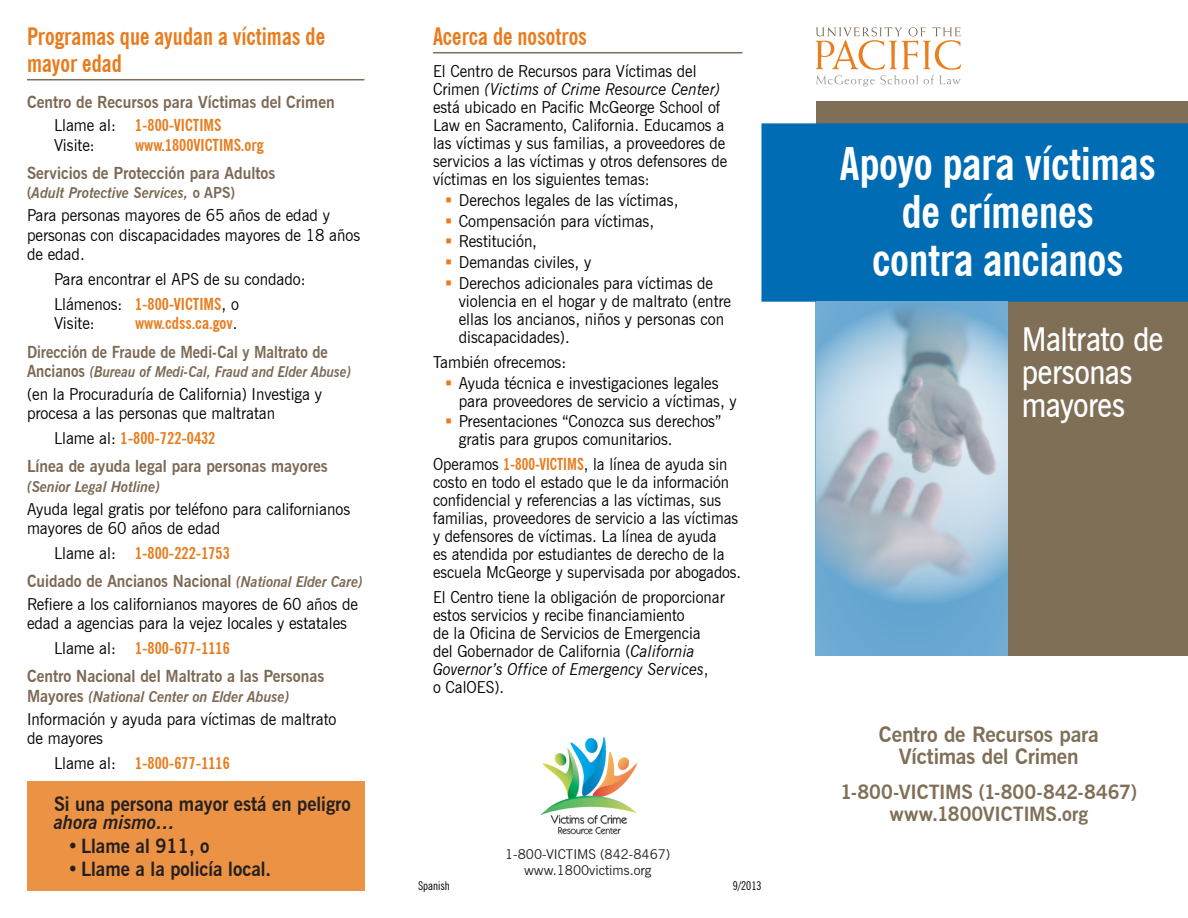
<style>
.page{position:relative;width:1188px;height:918px;background:#fff}
.page>*{position:absolute;margin:0;border:0;box-sizing:border-box;transform-origin:0 0}
.t1{font:700 condensed 45px/48px "News Gothic BT";letter-spacing:-.01em;color:#fff;text-align:center}
.t2{font:600 33px/33px "News Gothic BT";letter-spacing:-.015em;color:#fff;scale:.9 1}
.subhd_underlined{font:700 condensed 24px/27px "News Gothic BT";color:#e87c1d;scale:.95 1}
.t3{font:700 21px/22.5px "News Gothic BT";letter-spacing:-.01em;color:#806f57;text-align:center}
.box_text{font:700 19.5px/18px "News Gothic BT";color:#231f20;scale:.95 1}
.t4{font:700 19.5px "News Gothic BT";letter-spacing:-.01em;color:#806f57}
.bdy_before_bllt{font:16.5px/18px "News Gothic BT";color:#000;scale:.94 1}
.body{font:16.5px/19.5px "News Gothic BT";color:#000;scale:.95 1}
.bdy_before_bllt-2{font:16.5px/18px "News Gothic BT";color:#000;scale:.93 1}
.bullet_b4_body{font:16.5px/18px "News Gothic BT";color:#000;scale:.95 1}
.Bullet{font:16.5px/18px "News Gothic BT";color:#000;scale:.95 1}
.subhead_VR_Timeline{font:700 16.5px "News Gothic BT";color:#7c6954;scale:.95 1}
.bdy_before_bllt-3{font:700 condensed 16.5px "News Gothic BT";color:#e87c1d}
.body-2{font:700 condensed 16.5px "News Gothic BT";color:#e87c1d}
.subhead_VR_Timeline-2{font:700 16.5px "News Gothic BT";color:#7c6954;scale:.94 1}
.subhead_VR_Timeline-3{font:700 16.5px "News Gothic BT";color:#7c6954;scale:.9 1}
.bdy_before_bllt-4{font:16.5px "News Gothic BT";color:#000;scale:.95 1}
.subhead_VR_Timeline-4{font:italic 700 15px "News Gothic BT";color:#7c6954;scale:.95 1}
.subhead_VR_Timeline-5{font:italic 700 15px "News Gothic BT";color:#7c6954;scale:.9 1}
.body-3{font:13.5px "News Gothic BT";color:#231f20}
.bdy_before_bllt-5{font:condensed 12px "News Gothic BT";color:#000}
.s1{font-weight:400;font-stretch:normal;color:#000}
.s2{font-style:normal}
.s3{font-style:normal;font-size:16.5px}
.s4{font-style:italic;font-size:15px}
.s5{font-style:italic}
.s6{color:#e87c1d}
.s7{font-weight:700;font-stretch:condensed;color:#e87c1d}
.s8{font-weight:700;color:#806f57}
</style>
<div class="page">
<div style="left:816px;top:101px;width:372px;height:555px;background:#806f57"></div>
<div style="left:761px;top:123px;width:427px;height:179px;background:#006cb3"></div>
<svg style="left:816px;top:27px;width:145px;height:59px"></svg>
<img style="left:540px;top:737px;width:97px;height:98px">
<div style="left:816px;top:301px;width:192px;height:355px;background:#68a7d1"></div>
<img style="left:816px;top:307px;width:192px;height:293px">
<hr style="left:433px;top:52px;width:309px;height:1px;background:#806f57">
<hr style="left:27px;top:79px;width:337px;height:1px;background:#806f57">
<div style="left:27px;top:782px;width:337px;height:109px;background:#ec9244"></div>
<p class="subhd_underlined" style="left:27px;top:23px;width:315px">Programas que ayudan a víctimas de mayor edad</p>
<p class="subhead_VR_Timeline" style="left:27px;top:93px;width:325px">Centro de Recursos para Víctimas del Crimen</p>
<p class="bdy_before_bllt-3" style="left:54px;top:115px;width:169px"><span class="s1">Llame al:</span> 1-800-VICTIMS</p>
<p class="body" style="left:54px;top:135px;width:44px">Visite:</p>
<p class="body-2" style="left:135px;top:135px;width:130px">www.1800VICTIMS.org</p>
<p class="subhead_VR_Timeline" style="left:27px;top:163px;width:263px">Servicios de Protección para Adultos</p>
<p class="subhead_VR_Timeline-4" style="left:27px;top:184px;width:220px"><span class="s2">(</span>Adult Protective Services, <span class="s2">o APS)</span></p>
<p class="body" style="left:27px;top:205px;width:352px">Para personas mayores de 65 años de edad y personas con discapacidades mayores de 18 años de edad.</p>
<p class="body" style="left:54px;top:269px;width:266px">Para encontrar el APS de su condado:</p>
<p class="body-2" style="left:54px;top:294px;width:186px"><span class="s1">Llámenos:</span> 1-800-VICTIMS<span class="s1">, o</span></p>
<p class="body" style="left:54px;top:314px;width:44px">Visite:</p>
<p class="body-2" style="left:135px;top:313px;width:104px">www.cdss.ca.gov<span class="s1">.</span></p>
<p class="subhead_VR_Timeline-3" style="left:27px;top:342px;width:336px">Dirección de Fraude de Medi-Cal y Maltrato de</p>
<p class="subhead_VR_Timeline-5" style="left:27px;top:363px;width:362px"><span class="s3">Ancianos</span> (Bureau of Medi-Cal, Fraud and Elder Abuse)</p>
<p class="body" style="left:27px;top:384px;width:312px">(en la Procuraduría de California) Investiga y procesa a las personas que maltratan</p>
<p class="bdy_before_bllt-3" style="left:54px;top:428px;width:163px"><span class="s1">Llame al:</span> 1-800-722-0432</p>
<p class="subhead_VR_Timeline" style="left:27px;top:456px;width:318px">Línea de ayuda legal para personas mayores</p>
<p class="subhead_VR_Timeline-4" style="left:27px;top:477px;width:142px">(Senior Legal Hotline)</p>
<p class="body" style="left:27px;top:499px;width:342px">Ayuda legal gratis por teléfono para californianos mayores de 60 años de edad</p>
<p class="bdy_before_bllt-3" style="left:54px;top:543px;width:177px"><span class="s1">Llame al:</span> 1-800-222-1753</p>
<p class="subhead_VR_Timeline-2" style="left:27px;top:571px;width:359px">Cuidado de Ancianos Nacional <span class="s4">(National Elder Care)</span></p>
<p class="body" style="left:27px;top:594px;width:350px">Refiere a los californianos mayores de 60 años de edad a agencias para la vejez locales y estatales</p>
<p class="bdy_before_bllt-3" style="left:54px;top:638px;width:177px"><span class="s1">Llame al:</span> 1-800-677-1116</p>
<p class="subhead_VR_Timeline" style="left:27px;top:666px;width:315px">Centro Nacional del Maltrato a las Personas</p>
<p class="subhead_VR_Timeline-4" style="left:27px;top:687px;width:278px"><span class="s3">Mayores</span> (National Center on Elder Abuse)</p>
<p class="body" style="left:27px;top:709px;width:327px">Información y ayuda para víctimas de maltrato de mayores</p>
<p class="bdy_before_bllt-3" style="left:54px;top:753px;width:177px"><span class="s1">Llame al:</span> 1-800-677-1116</p>
<p class="box_text" style="left:54px;top:795px;width:314px">Si una persona mayor está en peligro <span class="s5">ahora mismo…</span></p>
<p class="box_text" style="left:68px;top:837px;width:151px">• Llame al 911, o</p>
<p class="box_text" style="left:68px;top:860px;width:216px">• Llame a la policía local.</p>
<p class="subhd_underlined" style="left:433px;top:23px;width:164px">Acerca de nosotros</p>
<p class="bdy_before_bllt" style="left:433px;top:62px;width:315px">El Centro de Recursos para Víctimas del Crimen <span class="s5">(Victims of Crime Resource Center) </span>está ubicado en Pacific McGeorge School of Law en Sacramento, California. Educamos a las víctimas y sus familias, a proveedores de servicios a las víctimas y otros defensores de víctimas en los siguientes temas:</p>
<p class="Bullet" style="left:445px;top:191px;width:247px"><span class="s6">▪</span> Derechos legales de las víctimas,</p>
<p class="Bullet" style="left:445px;top:212px;width:221px"><span class="s6">▪</span> Compensación para víctimas,</p>
<p class="Bullet" style="left:445px;top:232px;width:98px"><span class="s6">▪</span> Restitución,</p>
<p class="Bullet" style="left:445px;top:253px;width:155px"><span class="s6">▪</span> Demandas civiles, y</p>
<p class="bullet_b4_body" style="left:459px;top:274px;width:288px;text-indent:-14px"><span class="s6">▪</span> Derechos adicionales para víctimas de violencia en el hogar y de maltrato (entre ellas los ancianos, niños y personas con discapacidades).</p>
<p class="bdy_before_bllt-4" style="left:433px;top:352px;width:142px">También ofrecemos:</p>
<p class="Bullet" style="left:459px;top:374px;width:294px;text-indent:-14px"><span class="s6">▪</span> Ayuda técnica e investigaciones legales para proveedores de servicio a víctimas, y</p>
<p class="bullet_b4_body" style="left:459px;top:412px;width:278px;text-indent:-14px"><span class="s6">▪</span> Presentaciones “Conozca sus derechos” gratis para grupos comunitarios.</p>
<p class="bdy_before_bllt-2" style="left:433px;top:455px;width:333px">Operamos <span class="s7">1-800-VICTIMS</span>, la línea de ayuda sin costo en todo el estado que le da información confidencial y referencias a las víctimas, sus familias, proveedores de servicio a las víctimas y defensores de víctimas. La línea de ayuda<br>es atendida por estudiantes de derecho de la escuela McGeorge y supervisada por abogados.</p>
<p class="bdy_before_bllt" style="left:433px;top:588px;width:312px">El Centro tiene la obligación de proporcionar estos servicios y recibe financiamiento<br>de la Oficina de Servicios de Emergencia<br>del Gobernador de California (<span class="s5">California Governor’s Office of Emergency Services</span>,<br>o CalOES).</p>
<p class="body-3" style="left:505px;top:846px;width:167px">1-800-VICTIMS (842-8467)</p>
<p class="body-3" style="left:524px;top:862px;width:129px">www.1800victims.org</p>
<p class="bdy_before_bllt-5" style="left:418px;top:879px;width:33px">Spanish</p>
<p class="bdy_before_bllt-5" style="left:733px;top:879px;width:30px">9/2013</p>
<p class="t1" style="left:840px;top:140px;width:317px">Apoyo para víctimas de crímenes<br>contra ancianos</p>
<p class="t2" style="left:1022px;top:322px;width:159px">Maltrato de personas mayores<span class="s8">.</span></p>
<p class="t3" style="left:879px;top:723px;width:222px">Centro de Recursos para<br>Víctimas del Crimen</p>
<p class="t4" style="left:841px;top:780px;width:298px">1-800-VICTIMS (1-800-842-8467)</p>
<p class="t4" style="left:890px;top:802px;width:200px">www.1800VICTIMS.org</p>
</div>
